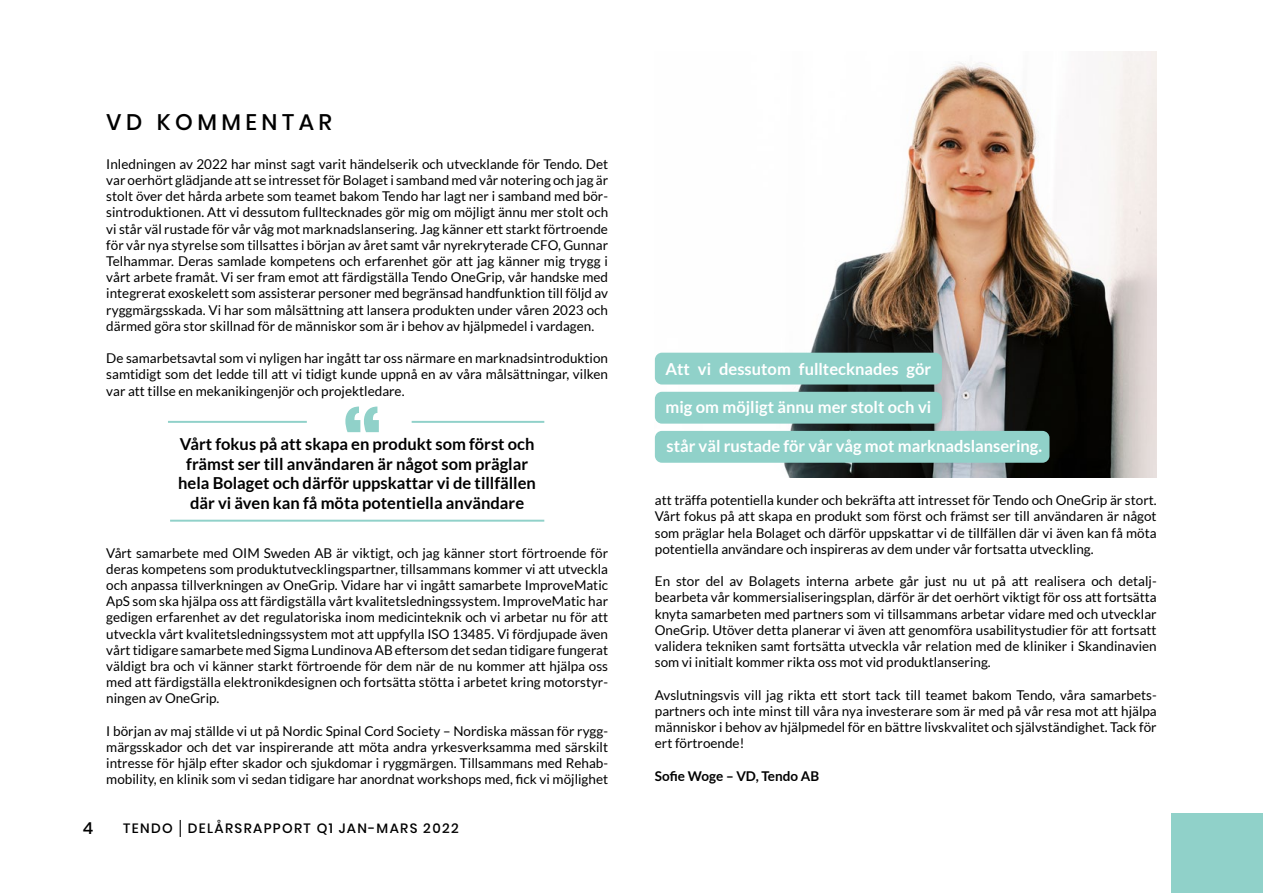
<style>
.page{position:relative;width:1263px;height:893px;background:#fff}
.page>*{position:absolute;margin:0;border:0;box-sizing:border-box;transform-origin:0 0}
.t1{font:900 82.35px "Poppins";color:#90d1c9}
.t2{font:500 22.5px "Poppins";letter-spacing:.2em;color:#000}
.t3{font:700 16.5px/19.8px "Lato";color:#000;text-align:center}
.t4{font:700 16.5px "Lato";color:#fff}
.t5{font:500 16.5px "Poppins";color:#000}
.t6{font:13.5px/16.2px "Lato";color:#000;text-align:justify}
.t7{font:500 13.5px "Poppins";letter-spacing:.1em;color:#000}
.t8{font:700 13.5px "Lato";color:#000}
</style>
<div class="page">
<svg style="left:180px;top:820px;width:1px;height:17px"></svg>
<img style="left:655px;top:51px;width:502px;height:427px">
<hr style="left:412px;top:421px;width:132px;height:2px;background:#90d1c9">
<hr style="left:170px;top:520px;width:374px;height:2px;background:#90d1c9">
<hr style="left:168px;top:421px;width:139px;height:2px;background:#90d1c9">
<div style="left:1171px;top:813px;width:92px;height:80px;background:#90d1c9"></div>
<div style="left:655px;top:353px;width:287px;height:31px;background:#90d1c9;border-radius:7px"></div>
<div style="left:655px;top:392px;width:287px;height:32px;background:#90d1c9;border-radius:7px"></div>
<div style="left:655px;top:431px;width:394px;height:32px;background:#90d1c9;border-radius:7px"></div>
<h2 class="t2" style="left:106px;top:109px;width:227px">VD KOMMENTAR</h2>
<p class="t6" style="left:106px;top:156px;width:503px">Inledningen av 2022 har minst sagt varit händelserik och utvecklande för Tendo. Det var oerhört glädjande att se intresset för Bolaget i samband med vår notering och jag är stolt över det hårda arbete som teamet bakom Tendo har lagt ner i samband med bör&shy;sintroduktionen. Att vi dessutom fulltecknades gör mig om möjligt ännu mer stolt och vi står väl rustade för vår våg mot marknadslansering. Jag känner ett starkt förtroende för vår nya styrelse som tillsattes i början av året samt vår nyrekryterade CFO, Gunnar Telhammar. Deras samlade kompetens och erfarenhet gör att jag känner mig trygg i vårt arbete framåt. Vi ser fram emot att färdigställa Tendo OneGrip, vår handske med integrerat exoskelett som assisterar personer med begränsad handfunktion till följd av ryggmärgsskada. Vi har som målsättning att lansera produkten under våren 2023 och därmed göra stor skillnad för de människor som är i behov av hjälpmedel i vardagen.</p>
<p class="t6" style="left:106px;top:350px;width:503px">De samarbetsavtal som vi nyligen har ingått tar oss närmare en marknadsintroduktion samtidigt som det ledde till att vi tidigt kunde uppnå en av våra målsättningar, vilken var att tillse en mekanikingenjör och projektledare.</p>
<h1 class="t1" style="left:341px;top:402px;width:43px">“</h1>
<p class="t3" style="left:178px;top:434px;width:359px">Vårt fokus på att skapa en produkt som först och främst ser till användaren är något som präglar hela Bolaget och därför uppskattar vi de tillfällen där vi även kan få möta potentiella användare</p>
<p class="t6" style="left:106px;top:545px;width:503px">Vårt samarbete med OIM Sweden AB är viktigt, och jag känner stort förtroende för deras kompetens som produktutvecklingspartner, tillsammans kommer vi att utveckla och anpassa tillverkningen av OneGrip. Vidare har vi ingått samarbete ImproveMatic ApS som ska hjälpa oss att färdigställa vårt kvalitetsledningssystem. ImproveMatic har gedigen erfarenhet av det regulatoriska inom medicinteknik och vi arbetar nu för att utveckla vårt kvalitetsledningssystem mot att uppfylla ISO 13485. Vi fördjupade även vårt tidigare samarbete med Sigma Lundinova AB eftersom det sedan tidigare fungerat väldigt bra och vi känner starkt förtroende för dem när de nu kommer att hjälpa oss med att färdigställa elektronikdesignen och fortsätta stötta i arbetet kring motorstyr&shy;ningen av OneGrip.</p>
<p class="t6" style="left:106px;top:723px;width:503px">I början av maj ställde vi ut på Nordic Spinal Cord Society – Nordiska mässan för rygg&shy;märgsskador och det var inspirerande att möta andra yrkesverksamma med särskilt intresse för hjälp efter skador och sjukdomar i ryggmärgen. Tillsammans med Rehab&shy;mobility, en klinik som vi sedan tidigare har anordnat workshops med, fick vi möjlighet</p>
<p class="t5" style="left:83px;top:818px;width:12px">4</p>
<p class="t7" style="left:123px;top:821px;width:337px">TENDO DELÅRSRAPPORT Q1 JAN-MARS 2022</p>
<p class="t4" style="left:665px;top:359px;width:267px">Att vi dessutom fulltecknades gör</p>
<p class="t4" style="left:665px;top:398px;width:267px">mig om möjligt ännu mer stolt och vi</p>
<p class="t4" style="left:666px;top:437px;width:377px">står väl rustade för vår våg mot marknadslansering.</p>
<p class="t6" style="left:655px;top:492px;width:503px">att träffa potentiella kunder och bekräfta att intresset för Tendo och OneGrip är stort.<br>Vårt fokus på att skapa en produkt som först och främst ser till användaren är något som präglar hela Bolaget och därför uppskattar vi de tillfällen där vi även kan få möta potentiella användare och inspireras av dem under vår fortsatta utveckling.</p>
<p class="t6" style="left:655px;top:573px;width:503px">En stor del av Bolagets interna arbete går just nu ut på att realisera och detalj&shy;bearbeta vår kommersialiseringsplan, därför är det oerhört viktigt för oss att fortsätta knyta samarbeten med partners som vi tillsammans arbetar vidare med och utvecklar OneGrip. Utöver detta planerar vi även att genomföra usabilitystudier för att fortsatt validera tekniken samt fortsätta utveckla vår relation med de kliniker i Skandinavien som vi initialt kommer rikta oss mot vid produktlansering.</p>
<p class="t6" style="left:655px;top:686px;width:503px">Avslutningsvis vill jag rikta ett stort tack till teamet bakom Tendo, våra samarbets&shy;partners och inte minst till våra nya investerare som är med på vår resa mot att hjälpa människor i behov av hjälpmedel för en bättre livskvalitet och självständighet. Tack för ert förtroende!</p>
<p class="t8" style="left:655px;top:768px;width:166px">Sofie Woge – VD, Tendo AB</p>
</div>
